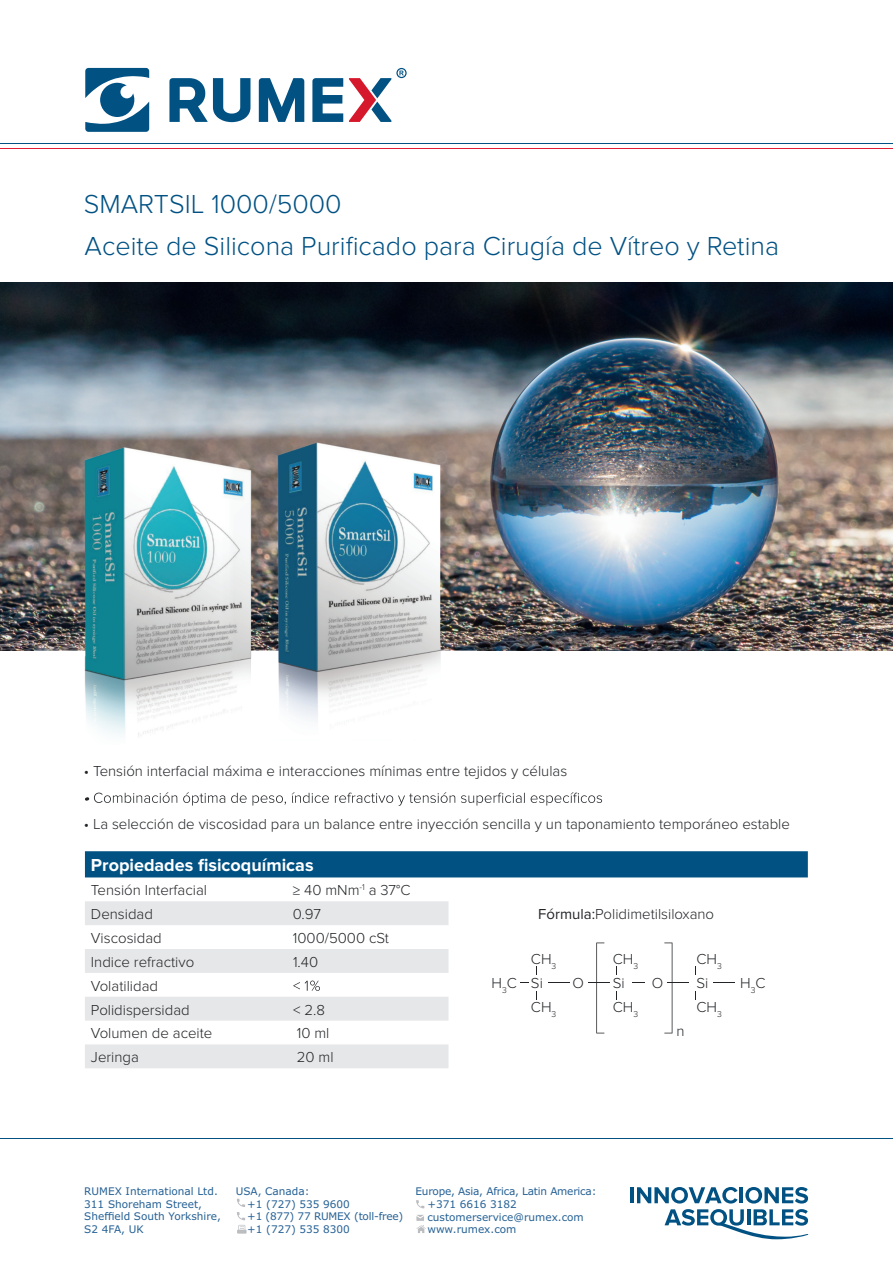
<style>
.page{position:relative;width:893px;height:1263px;background:#fff}
.page>*{position:absolute;margin:0;border:0;box-sizing:border-box;transform-origin:0 0}
.t1{font:300 27px/42px "Proxima Nova";color:#015183}
.t2{font:700 18px "Proxima Nova";color:#fff}
.t3{font:300 15px/23.9px "Proxima Nova";color:#222427}
.t4{font:10.5px/12.6px "Verdana";color:#266195}
.t5{font:10.5px "Verdana";letter-spacing:-.02em;color:#266195}
.t6{font:300 8.7px "Proxima Nova";color:#222427}
.s1{font-weight:400}
</style>
<div class="page">
<img style="left:0;top:283px;width:893px;height:368px">
<img style="left:35px;top:437px;width:442px;height:299px">
<hr style="left:630px;top:1187px;width:4px;height:16px;background:#015183">
<svg style="left:637px;top:1187px;width:101px;height:16px"></svg>
<hr style="left:740px;top:1187px;width:3px;height:16px;background:#015183">
<svg style="left:745px;top:1187px;width:63px;height:16px"></svg>
<svg style="left:665px;top:1209px;width:143px;height:30px"></svg>
<div style="left:85px;top:851px;width:723px;height:26px;background:#015183"></div>
<svg style="left:85px;top:901px;width:363px;height:167px;fill:#e6e7e9"></svg>
<svg style="left:293px;top:980px;width:27px;height:11px"></svg>
<svg style="left:632px;top:982px;width:13px;height:1px"></svg>
<svg style="left:548px;top:982px;width:22px;height:1px"></svg>
<svg style="left:713px;top:982px;width:21px;height:1px"></svg>
<svg style="left:588px;top:942px;width:21px;height:91px"></svg>
<svg style="left:664px;top:942px;width:24px;height:91px"></svg>
<svg style="left:85px;top:792px;width:517px;height:14px"></svg>
<svg style="left:237px;top:1199px;width:10px;height:34px"></svg>
<svg style="left:416px;top:1215px;width:10px;height:18px"></svg>
<svg style="left:416px;top:1200px;width:8px;height:8px"></svg>
<hr style="left:0;top:143px;width:893px;height:1px;background:#015183">
<hr style="left:0;top:149px;width:893px;height:1px;background:#e21d34">
<svg style="left:349px;top:68px;width:58px;height:54px"></svg>
<svg style="left:85px;top:68px;width:64px;height:64px"></svg>
<svg style="left:259px;top:78px;width:45px;height:44px"></svg>
<svg style="left:312px;top:78px;width:31px;height:44px"></svg>
<svg style="left:169px;top:78px;width:81px;height:44px"></svg>
<hr style="left:0;top:1138px;width:893px;height:1px;background:#015183">
<h1 class="t1" style="left:84px;top:184px;width:697px">SMARTSIL 1000/5000<br>Aceite de Silicona Purificado para Cirugía de Vítreo y Retina</h1>
<p class="t3" style="left:84px;top:760px;width:485px">• Tensión interfacial máxima e interacciones mínimas entre tejidos y células</p>
<p class="t3" style="left:84px;top:813px;width:708px">• La selección de viscosidad para un balance entre inyección sencilla y un taponamiento temporáneo estable</p>
<p class="t2" style="left:91px;top:857px;width:224px">Propiedades fisicoquímicas</p>
<p class="t6" style="left:360px;top:883px;width:7px">-1</p>
<p class="t3" style="left:91px;top:879px;width:118px">Tensión Interfacial</p>
<p class="t3" style="left:293px;top:879px;width:119px">≥ 40 mNm a 37°C</p>
<p class="t3" style="left:91px;top:903px;width:64px">Densidad</p>
<p class="t3" style="left:293px;top:903px;width:30px">0.97</p>
<p class="t3" style="left:91px;top:927px;width:72px">Viscosidad</p>
<p class="t3" style="left:293px;top:927px;width:98px">1000/5000 cSt</p>
<p class="t3" style="left:91px;top:950px;width:105px">Indice refractivo</p>
<p class="t3" style="left:293px;top:950px;width:27px">1.40</p>
<p class="t3" style="left:91px;top:974px;width:100px">Volatilidad<br>Polidispersidad</p>
<p class="t3" style="left:293px;top:998px;width:33px">&lt; 2.8</p>
<p class="t3" style="left:91px;top:1022px;width:123px">Volumen de aceite</p>
<p class="t3" style="left:297px;top:1022px;width:34px">10 ml</p>
<p class="t3" style="left:91px;top:1046px;width:49px">Jeringa</p>
<p class="t3" style="left:297px;top:1046px;width:38px">20 ml</p>
<p class="t3" style="left:538px;top:903px;width:177px"><span class="s1">Fórmula:</span>Polidimetilsiloxano</p>
<p class="t3" style="left:531px;top:948px;width:27px">CH<sub>3</sub></p>
<p class="t3" style="left:613px;top:948px;width:27px">CH<sub>3</sub></p>
<p class="t3" style="left:696px;top:948px;width:27px">CH<sub>3</sub></p>
<p class="t3" style="left:491px;top:972px;width:53px">H<sub>3</sub>C Si</p>
<p class="t3" style="left:573px;top:972px;width:13px">O</p>
<p class="t3" style="left:613px;top:972px;width:14px">Si</p>
<p class="t3" style="left:652px;top:972px;width:13px">O</p>
<p class="t3" style="left:696px;top:972px;width:13px">Si</p>
<p class="t3" style="left:740px;top:972px;width:27px">H<sub>3</sub>C</p>
<p class="t3" style="left:531px;top:995px;width:27px">CH<sub>3</sub></p>
<p class="t3" style="left:613px;top:995px;width:27px">CH<sub>3</sub></p>
<p class="t3" style="left:696px;top:995px;width:27px">CH<sub>3</sub></p>
<p class="t3" style="left:676px;top:1019px;width:10px">n</p>
<p class="t4" style="left:84px;top:1186px;width:138px">RUMEX International Ltd.<br>311 Shoreham Street,<br>Sheffield South Yorkshire,<br>S2 4FA, UK</p>
<p class="t4" style="left:236px;top:1186px;width:75px">USA, Canada:</p>
<p class="t4" style="left:247px;top:1198px;width:157px">+1 (727) 535 9600<br>+1 (877) 77 RUMEX (toll-free) +1 (727) 535 8300</p>
<p class="t5" style="left:415px;top:1187px;width:182px">Europe, Asia, Africa, Latin America:</p>
<p class="t4" style="left:427px;top:1211px;width:158px">customerservice@rumex.com</p>
<p class="t4" style="left:427px;top:1199px;width:91px">+371 6616 3182</p>
<p class="t4" style="left:427px;top:1224px;width:90px">www.rumex.com</p>
</div>
